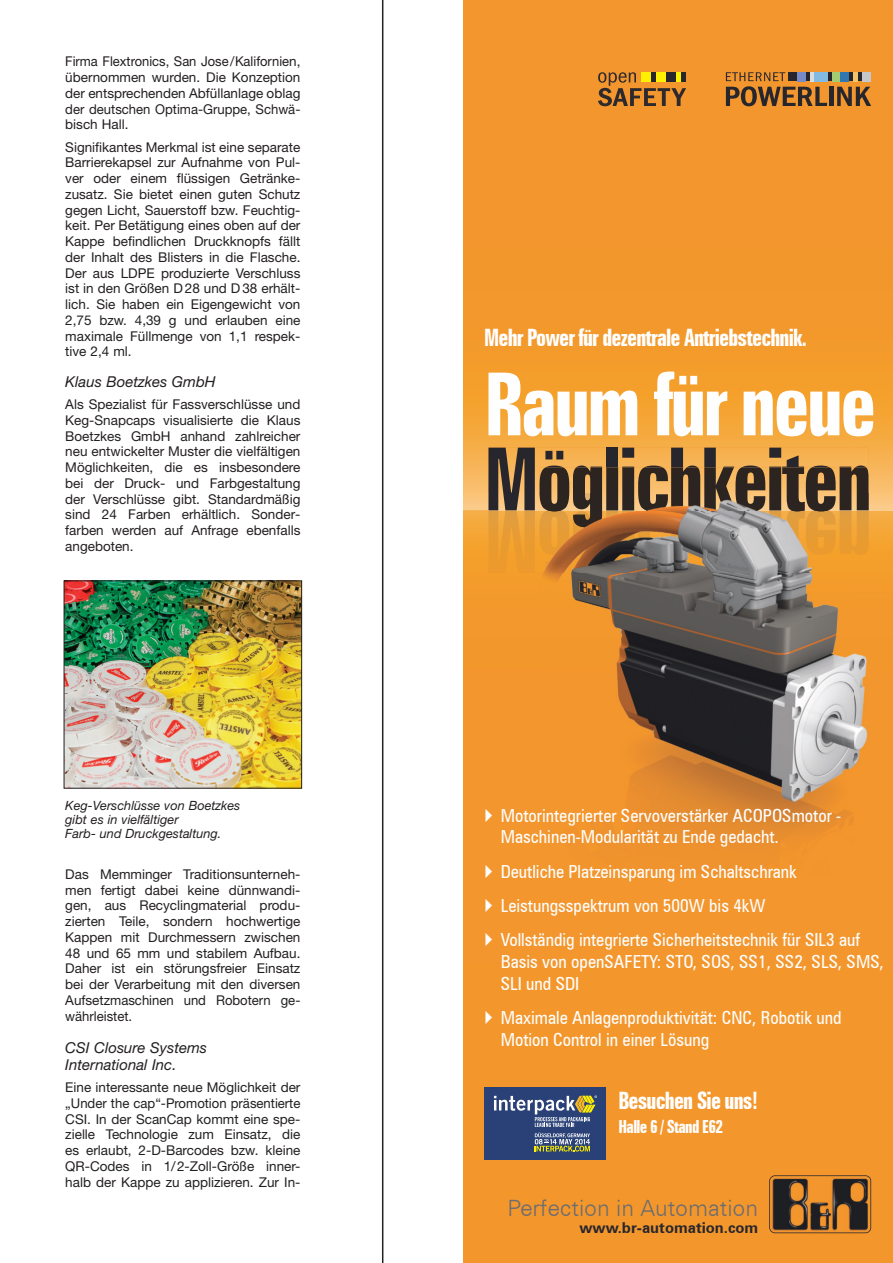
<style>
.page{position:relative;width:893px;height:1263px;background:#fff}
.page>*{position:absolute;margin:0;border:0;box-sizing:border-box;transform-origin:0 0}
.t1{font:700 extra-condensed 87px "Zurich BT";letter-spacing:-.035em;color:#28262d}
.t2{font:700 extra-condensed 87px "Zurich BT";letter-spacing:-.035em;color:#fffefe}
.t3{font:700 extra-condensed 24px "Zurich BT";letter-spacing:-.035em;color:#fffefe}
.t4{font:300 22.5px "Zurich BT";color:#6c6c71}
.t5{font:condensed 18px/21.6px "Zurich BT";color:#fffefe}
.t6{font:700 extra-condensed 18px "Zurich BT";letter-spacing:-.035em;color:#fffefe}
.t7{font:italic 15px/17.2px "Helvetica Neue";color:#231f20}
.t8{font:700 15px "Zurich BT";color:#28262d}
.t9{font:13.5px/15.8px "Helvetica Neue";color:#231f20;text-align:justify}
.t10{font:13.5px/15.8px "Helvetica Neue";color:#231f20;text-align:justify;scale:.96 1}
.t11{font:italic 12.75px/14.2px "Helvetica Neue";color:#231f20}
</style>
<div class="page">
<div style="left:463px;top:0;width:430px;height:1263px;background:#f3972c"></div>
<img style="left:463px;top:510px;width:25px;height:41px">
<img style="left:463px;top:398px;width:37px;height:112px">
<img style="left:855px;top:81px;width:38px;height:387px">
<img style="left:500px;top:72px;width:355px;height:376px">
<img style="left:488px;top:448px;width:381px;height:62px">
<svg style="left:769px;top:1175px;width:102px;height:58px"></svg>
<hr style="left:829px;top:87px;width:4px;height:19px;background:#28262d">
<svg style="left:837px;top:87px;width:34px;height:19px"></svg>
<div style="left:788px;top:72px;width:83px;height:9px;background:#28262d"></div>
<div style="left:832px;top:72px;width:8px;height:9px;background:#a4cc71"></div>
<div style="left:840px;top:72px;width:9px;height:9px;background:#3377b0"></div>
<div style="left:853px;top:72px;width:5px;height:9px;background:#f2c568"></div>
<div style="left:862px;top:72px;width:9px;height:9px;background:#c4c6c9"></div>
<svg style="left:726px;top:72px;width:101px;height:34px"></svg>
<svg style="left:598px;top:72px;width:88px;height:34px"></svg>
<div style="left:651px;top:73px;width:5px;height:9px;background:#28262d"></div>
<div style="left:666px;top:73px;width:10px;height:9px;background:#28262d"></div>
<div style="left:681px;top:73px;width:5px;height:9px;background:#28262d"></div>
<img style="left:488px;top:510px;width:364px;height:62px">
<img style="left:488px;top:509px;width:48px;height:2px">
<img style="left:852px;top:510px;width:41px;height:257px">
<img style="left:543px;top:572px;width:310px;height:269px">
<img style="left:869px;top:468px;width:24px;height:42px">
<img style="left:539px;top:468px;width:330px;height:42px">
<img style="left:546px;top:493px;width:323px;height:18px">
<img style="left:547px;top:493px;width:281px;height:34px">
<div style="left:484px;top:1087px;width:121px;height:72px;background:#294176"></div>
<svg style="left:494px;top:1095px;width:103px;height:56px"></svg>
<img style="left:66px;top:583px;width:234px;height:203px">
<div style="left:64px;top:581px;width:238px;height:207px;border:1px solid #231f20"></div>
<hr style="left:382px;top:0;width:1px;height:1263px;background:#231f20">
<p class="t10" style="left:65px;top:55px;width:246px">Firma Flextronics, San Jose/Kalifornien, übernommen wurden. Die Konzeption der entsprechenden Abfüllanlage oblag der deutschen Optima-Gruppe, Schwä&shy;bisch Hall.</p>
<p class="t9" style="left:65px;top:140px;width:237px">Signifikantes Merkmal ist eine separate Barrierekapsel zur Aufnahme von Pul&shy;ver oder einem flüssigen Getränke&shy;zusatz. Sie bietet einen guten Schutz gegen Licht, Sauerstoff bzw. Feuchtig&shy;keit. Per Betätigung eines oben auf der Kappe befindlichen Druckknopfs fällt der Inhalt des Blisters in die Flasche.<br>Der aus LDPE produzierte Verschluss ist in den Größen D 28 und D 38 erhält&shy;lich. Sie haben ein Eigengewicht von 2,75 bzw. 4,39 g und erlauben eine maximale Füllmenge von 1,1 respek&shy;tive 2,4 ml.</p>
<p class="t7" style="left:65px;top:374px;width:152px">Klaus Boetzkes GmbH</p>
<p class="t9" style="left:65px;top:398px;width:237px">Als Spezialist für Fassverschlüsse und Keg-Snapcaps visualisierte die Klaus Boetzkes GmbH anhand zahlreicher neu entwickelter Muster die vielfältigen Möglichkeiten, die es insbesondere bei der Druck- und Farbgestaltung der Verschlüsse gibt. Standardmäßig sind 24 Farben erhältlich. Sonder&shy;farben werden auf Anfrage ebenfalls angeboten.</p>
<p class="t11" style="left:65px;top:799px;width:177px">Keg-Verschlüsse von Boetzkes gibt es in vielfältiger<br>Farb- und Druckgestaltung.</p>
<p class="t9" style="left:65px;top:867px;width:237px">Das Memminger Traditionsunterneh&shy;men fertigt dabei keine dünnwandi&shy;gen, aus Recyclingmaterial produ&shy;zierten Teile, sondern hochwertige Kappen mit Durchmessern zwischen 48 und 65 mm und stabilem Aufbau.<br>Daher ist ein störungsfreier Einsatz bei der Verarbeitung mit den diversen Aufsetzmaschinen und Robotern ge&shy;währleistet.</p>
<p class="t7" style="left:65px;top:1040px;width:143px">CSI Closure Systems<br>International Inc.</p>
<p class="t9" style="left:65px;top:1081px;width:237px">Eine interessante neue Möglichkeit der „Under the cap“-Promotion präsentierte CSI. In der ScanCap kommt eine spe&shy;zielle Technologie zum Einsatz, die es erlaubt, 2-D-Barcodes bzw. kleine QR-Codes in 1/2-Zoll-Größe inner&shy;halb der Kappe zu applizieren. Zur In-</p>
<h2 class="t3" style="left:484px;top:323px;width:324px">Mehr Power für dezentrale Antriebstechnik.</h2>
<h1 class="t2" style="left:484px;top:355px;width:394px">Raum für neue</h1>
<h1 class="t1" style="left:484px;top:430px;width:389px">Möglichkeiten</h1>
<h3 class="t5" style="left:501px;top:804px;width:342px">Motorintegrierter Servoverstärker ACOPOSmotor -<br>Maschinen-Modularität zu Ende gedacht.</h3>
<h3 class="t5" style="left:501px;top:854px;width:361px;line-height:34.3px">Deutliche Platzeinsparung im Schaltschrank<br>Leistungsspektrum von 500W bis 4kW<br>Vollständig integrierte Sicherheitstechnik für SIL3 auf</h3>
<h3 class="t5" style="left:501px;top:950px;width:385px">Basis von openSAFETY: STO, SOS, SS1, SS2, SLS, SMS,<br>SLI und SDI</h3>
<h3 class="t5" style="left:501px;top:1006px;width:342px">Maximale Anlagenproduktivität: CNC, Robotik und<br>Motion Control in einer Lösung</h3>
<h2 class="t3" style="left:618px;top:1086px;width:141px">Besuchen Sie uns!</h2>
<h3 class="t6" style="left:618px;top:1116px;width:106px">Halle 6 / Stand E62</h3>
<h3 class="t4" style="left:508px;top:1194px;width:252px">Perfection in Automation</h3>
<p class="t8" style="left:579px;top:1219px;width:180px">www.br-automation.com</p>
</div>
